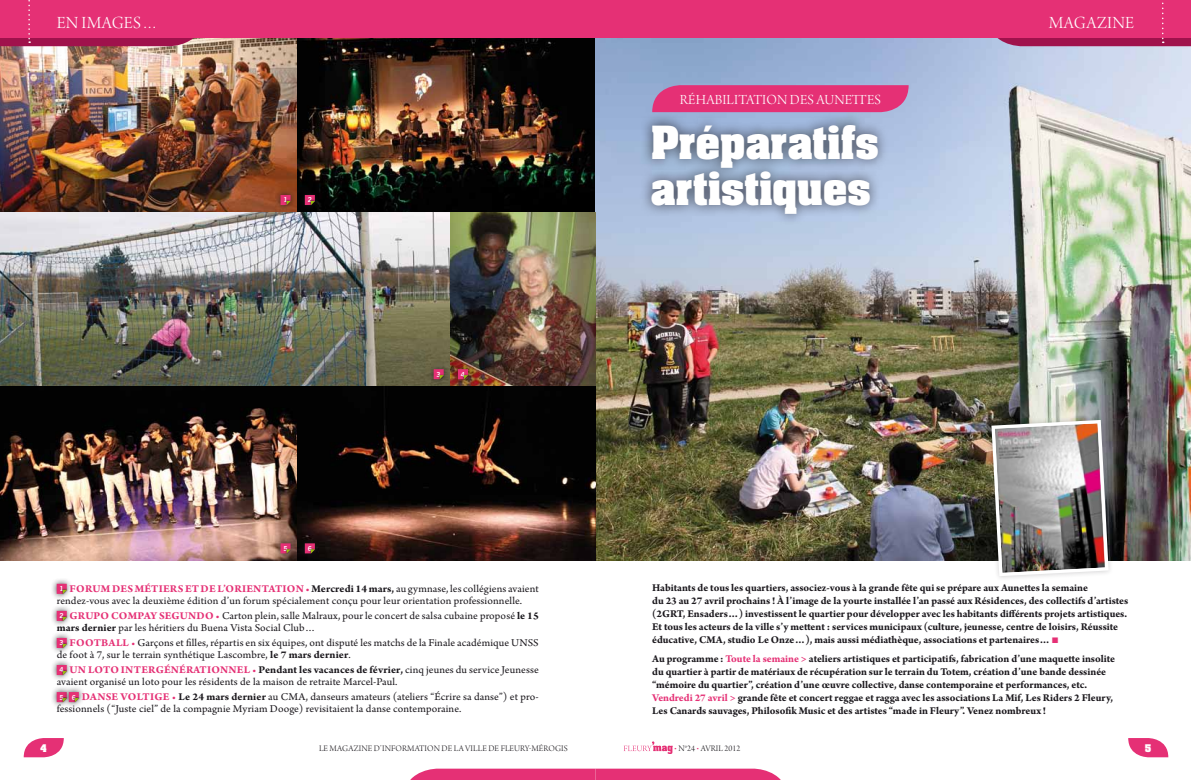
<style>
.page{position:relative;width:1191px;height:780px;background:#fff}
.page>*{position:absolute;margin:0;border:0;box-sizing:border-box;transform-origin:0 0}
.t1{font:700 38.9px/46px "Aachen Std";color:#fff}
.t2{font:18px "Arno Pro Light Display";letter-spacing:.01em;color:#fff}
.t3{font:14.7px "Arno Pro Light Display";color:#fff}
.t4{font:700 11px/13px "Arno Pro";color:#1a171c}
.t5{font:11px/12.1px "Arno Pro";letter-spacing:.01em;color:#1a171c}
.t6{font:9px "Arno Pro Light Display";letter-spacing:.01em;color:#1a171c}
.t7{font:700 9px "Aachen Std";color:#fff}
.t8{font:6.9px "Trade Gothic LT Std Bd 2";color:#fff}
.s1{font-family:"Trade Gothic LT Std Bd 2";font-size:6.9px;color:#fff}
.s2{font-weight:700;color:#e53075}
.s3{color:#e53075}
.s4{font-weight:700}
</style>
<div class="page">
<img style="left:0;top:38px;width:1191px;height:522px">
<svg style="left:1128px;top:738px;width:40px;height:19px"></svg>
<svg style="left:24px;top:738px;width:40px;height:19px"></svg>
<div style="left:0;top:0;width:1191px;height:38px;background:#e53075"></div>
<svg style="left:986px;top:2px;width:205px;height:44px"></svg>
<svg style="left:0;top:0;width:204px;height:46px"></svg>
<svg style="left:624px;top:741px;width:48px;height:13px"></svg>
<svg style="left:410px;top:768px;width:371px;height:12px;background:#e74482"></svg>
<div style="left:50px;top:577px;width:22px;height:22px;background:#1a171c;opacity:.75"></div>
<div style="left:61px;top:588px;width:7px;height:7px;background:#1a171c;opacity:.75"></div>
<svg style="left:57px;top:583px;width:10px;height:10px"></svg>
<div style="left:50px;top:604px;width:22px;height:22px;background:#1a171c;opacity:.75"></div>
<div style="left:61px;top:615px;width:7px;height:7px;background:#1a171c;opacity:.75"></div>
<svg style="left:57px;top:610px;width:10px;height:11px"></svg>
<div style="left:50px;top:631px;width:22px;height:22px;background:#1a171c;opacity:.75"></div>
<div style="left:61px;top:642px;width:7px;height:7px;background:#1a171c;opacity:.75"></div>
<svg style="left:57px;top:638px;width:10px;height:10px"></svg>
<div style="left:50px;top:658px;width:22px;height:22px;background:#1a171c;opacity:.75"></div>
<div style="left:61px;top:669px;width:7px;height:7px;background:#1a171c;opacity:.75"></div>
<svg style="left:57px;top:665px;width:10px;height:10px"></svg>
<div style="left:50px;top:685px;width:22px;height:22px;background:#1a171c;opacity:.75"></div>
<div style="left:61px;top:696px;width:7px;height:7px;background:#bfa6b0"></div>
<div style="left:62px;top:685px;width:22px;height:22px;background:#1a171c;opacity:.75"></div>
<div style="left:74px;top:696px;width:6px;height:7px;background:#1a171c;opacity:.75"></div>
<svg style="left:57px;top:692px;width:22px;height:10px"></svg>
<div style="left:427px;top:363px;width:22px;height:22px;background:#1a171c;opacity:.75"></div>
<div style="left:438px;top:374px;width:7px;height:6px;background:#1a171c;opacity:.75"></div>
<svg style="left:433px;top:369px;width:11px;height:10px"></svg>
<div style="left:274px;top:537px;width:22px;height:22px;background:#1a171c;opacity:.75"></div>
<div style="left:285px;top:548px;width:7px;height:6px;background:#1a171c;opacity:.75"></div>
<svg style="left:280px;top:543px;width:11px;height:10px"></svg>
<div style="left:298px;top:189px;width:22px;height:21px;background:#040404"></div>
<svg style="left:305px;top:195px;width:10px;height:10px"></svg>
<div style="left:274px;top:189px;width:22px;height:21px;background:#1a171c;opacity:.75"></div>
<div style="left:285px;top:200px;width:7px;height:6px;background:#1a171c;opacity:.75"></div>
<svg style="left:280px;top:195px;width:11px;height:10px"></svg>
<div style="left:451px;top:363px;width:22px;height:22px;background:#1a171c;opacity:.75"></div>
<svg style="left:458px;top:369px;width:11px;height:11px"></svg>
<div style="left:298px;top:537px;width:22px;height:22px;background:#1a171c;opacity:.75"></div>
<div style="left:309px;top:548px;width:7px;height:6px;background:#1a171c;opacity:.75"></div>
<svg style="left:305px;top:543px;width:10px;height:10px"></svg>
<div style="left:638px;top:111px;width:250px;height:114px;background:#1a171c;opacity:.7"></div>
<svg style="left:652px;top:85px;width:256px;height:27px;background:#e13679"></svg>
<div style="left:986px;top:414px;width:127px;height:167px;background:#1a171c;opacity:.2"></div>
<img style="left:989px;top:418px;width:121px;height:160px">
<h2 class="t2" style="left:57px;top:13px;width:103px">EN IMAGES…</h2>
<h2 class="t2" style="left:1048px;top:13px;width:27px">MAGAZINE</h2>
<p class="t8" style="left:283px;top:196px;width:6px">1</p>
<p class="t8" style="left:308px;top:196px;width:6px">2</p>
<p class="t8" style="left:283px;top:544px;width:6px">5</p>
<p class="t8" style="left:308px;top:544px;width:6px">6</p>
<p class="t8" style="left:436px;top:370px;width:6px">3</p>
<p class="t8" style="left:461px;top:370px;width:6px">4</p>
<p class="t5" style="left:57px;top:583px;width:483px"><span class="s1">1</span> <span class="s2">Forum d es métiers et d e l’orientation</span> <span class="s3">•</span> <span class="s4">Mercredi 14 mars,</span> au gymnase, les collégiens avaient rendez-vous avec la deuxième édition d’un forum spécialement conçu pour leur orientation professionnelle.</p>
<p class="t5" style="left:57px;top:610px;width:483px"><span class="s1">2</span> <span class="s2">Grupo Compay Segund o</span> <span class="s3">•</span> Carton plein, salle Malraux, pour le concert de salsa cubaine proposé <span class="s4">le 15 mars dernier</span> par les héritiers du Buena Vista Social Club…</p>
<p class="t5" style="left:57px;top:637px;width:483px"><span class="s1">3</span> <span class="s2">Football</span> <span class="s3">•</span> Garçons et filles, répartis en six équipes, ont disputé les matchs de la Finale académique UNSS de foot à 7, sur le terrain synthétique Lascombre, <span class="s4">le 7 mars dernier</span>.</p>
<p class="t5" style="left:57px;top:664px;width:483px"><span class="s1">4</span> <span class="s2">Un loto intergénérationnel</span> <span class="s3">•</span> <span class="s4">Pendant les vacances de février,</span> cinq jeunes du service Jeunesse avaient organisé un loto pour les résidents de la maison de retraite Marcel-Paul.</p>
<p class="t5" style="left:57px;top:691px;width:483px"><span class="s1">5 6</span> <span class="s2">Danse voltige</span> <span class="s3">•</span> <span class="s4">Le 24 mars dernier</span> au CMA, danseurs amateurs (ateliers “écrire sa danse”) et pro&shy;fessionnels (“Juste ciel” de la compagnie Myriam Dooge) revisitaient la danse contemporaine.</p>
<h3 class="t3" style="left:680px;top:91px;width:51px">RÉHABILITATION</h3>
<h3 class="t3" style="left:790px;top:91px;width:9px">DES</h3>
<h3 class="t3" style="left:816px;top:91px;width:10px">AUNE</h3>
<h3 class="t3" style="left:852px;top:91px;width:23px">TTES</h3>
<h1 class="t1" style="left:651px;top:120px;width:229px">Préparatifs artistiques</h1>
<p class="t4" style="left:652px;top:581px;width:477px">Habitants de tous les quartiers, associez-vous à la grande fête qui se prépare aux Aunettes la semaine<br>du 23 au 27 avril prochains! à l’image de la yourte installée l’an passé aux Résidences, des collectifs d’artistes (2GRT</p>
<p class="t4" style="left:652px;top:607px;width:476px;text-indent:31px">, Ensaders…) investissent le quartier pour développer avec les habitants différents projets artistiques.<br>Et tous les acteurs de la ville s’y mettent : services municipaux (culture, jeunesse, centre de loisirs, Réussite éducative, CMA</p>
<p class="t4" style="left:652px;top:630px;width:464px;line-height:18.7px;text-indent:71px">, studio Le Onze…), mais aussi médiathèque, associations et partenaires… <span class="s3">■<br></span>Au programme : <span class="s3">Toute la semaine &gt;</span> ateliers artistiques et participatifs, fabrication d’une maquette insolite</p>
<p class="t4" style="left:652px;top:665px;width:462px">du quartier à partir de matériaux de récupération sur le terrain du Totem, création d’une bande dessinée “mémoire du quartier”, création d’une œuvre collective, danse contemporaine et performances, etc.<br><span class="s3">Vendredi 27 avril &gt;</span> grande fête et concert reggae et ragga avec les associations La Mif, Les Riders 2 Fleury, Les Canards sauvages, Philosofik Music et des artistes “made in Fleury”. Venez nombreux!</p>
<p class="t7" style="left:41px;top:741px;width:8px">4</p>
<p class="t6" style="left:319px;top:743px;width:250px">LE MAGAZINE D’INFORMATION DE LA VILLE DE FLEURY-MÉROGIS</p>
<p class="t7" style="left:1145px;top:741px;width:7px">5</p>
<p class="t6" style="left:674px;top:743px;width:33px"><span class="s3">•</span> N°24 <span class="s3">•</span> AVRIL</p>
<p class="t6" style="left:724px;top:743px;width:17px">2012</p>
</div>
